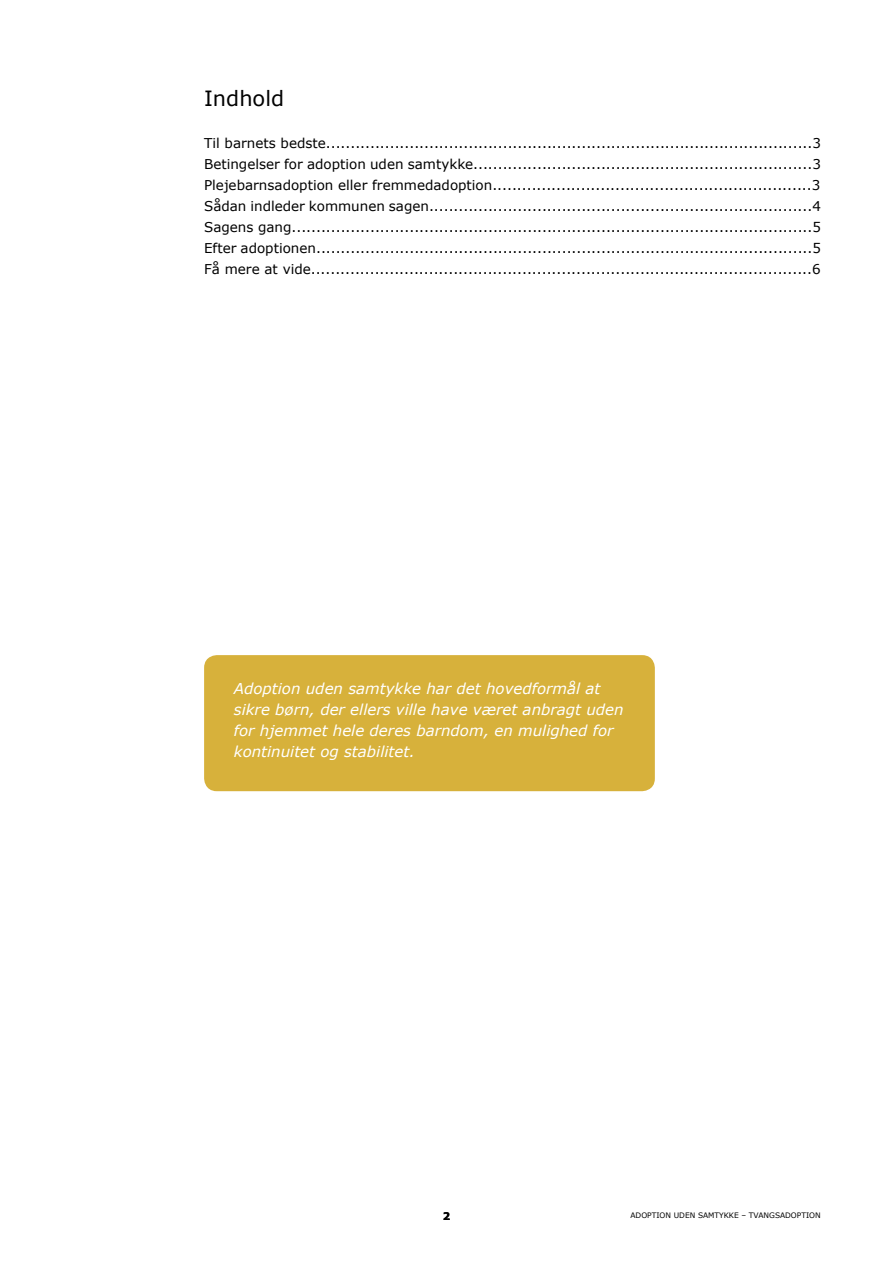
<style>
.page{position:relative;width:893px;height:1263px;background:#fff}
.page>*{position:absolute;margin:0;border:0;box-sizing:border-box;transform-origin:0 0}
.Over{font:21px "Verdana";color:#000}
.citat{font:italic 15px "Verdana";color:#fff}
.brød{font:13.5px/21px "Verdana";color:#000}
.Brød{font:13.5px "Verdana";color:#000}
.t1{font:700 10.5px "Verdana";color:#000}
.t2{font:7.5px "Verdana";color:#000}
</style>
<div class="page">
<div style="left:204px;top:655px;width:451px;height:136px;background:#d7b13b;border-radius:13px"></div>
<p class="Over" style="left:204px;top:84px;width:82px">Indhold</p>
<p class="Brød" style="left:204px;top:134px;width:618px">Til barnets bedste...................................................................................................3</p>
<p class="brød" style="left:204px;top:153px;width:618px">Betingelser for adoption uden samtykke.....................................................................3</p>
<p class="brød" style="left:204px;top:174px;width:618px">Plejebarnsadoption eller fremmedadoption.................................................................3</p>
<p class="brød" style="left:204px;top:195px;width:618px">Sådan indleder kommunen sagen..............................................................................4<br>Sagens gang..........................................................................................................5</p>
<p class="brød" style="left:204px;top:237px;width:618px">Efter adoptionen.....................................................................................................5</p>
<p class="brød" style="left:204px;top:258px;width:618px">Få mere at vide......................................................................................................6</p>
<p class="citat" style="left:234px;top:678px;width:368px">Adoption uden samtykke har det hovedformål at</p>
<p class="citat" style="left:234px;top:699px;width:391px">sikre børn, der ellers ville have været anbragt uden</p>
<p class="citat" style="left:234px;top:720px;width:381px">for hjemmet hele deres barndom, en mulighed for</p>
<p class="citat" style="left:234px;top:741px;width:182px">kontinuitet og stabilitet.</p>
<p class="t1" style="left:443px;top:1209px;width:9px">2</p>
<p class="t2" style="left:630px;top:1210px;width:192px">ADOPTION UDEN SAMTYKKE – TVANGSADOPTION</p>
</div>
